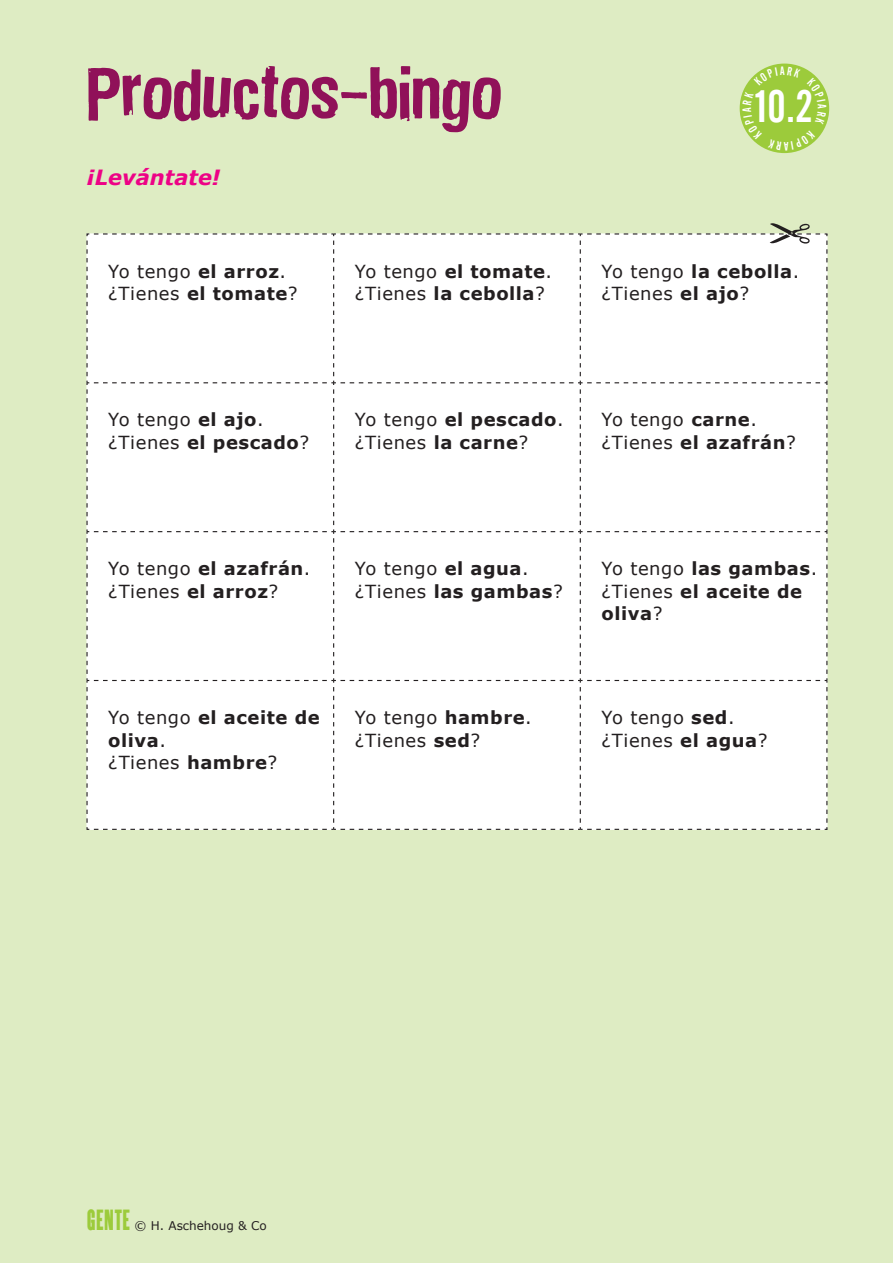
<style>
.page{position:relative;width:893px;height:1263px;background:#deecc3}
.page>*{position:absolute;margin:0;border:0;box-sizing:border-box;transform-origin:0 0}
.t1{font:69px "Dirtyhouse";letter-spacing:-.01em;color:#901159}
.t2{font:45px "Alternate Gothic No 2 BT";color:#fff}
.t3{font:italic 700 21px "Verdana";color:#ed0286}
.t4{font:18px/22.5px "Verdana";letter-spacing:.03em;color:#231f20}
.t5{font:700 18px/22.5px "Verdana";letter-spacing:.03em;color:#231f20}
.t6{font:12px "Verdana";color:#231f20}
.s1{font-weight:700}
.s2{font-weight:400}
.s3{font-family:"Elliot One";font-size:25.5px;color:#9ccb3b}
</style>
<div class="page">
<div style="left:740px;top:64px;width:89px;height:89px;background:#9ccb3b;border-radius:50%"></div>
<div style="left:86px;top:223px;width:742px;height:607px;background:#fff"></div>
<svg style="left:754px;top:66px;width:47px;height:10px"></svg>
<svg style="left:817px;top:78px;width:9px;height:14px"></svg>
<svg style="left:801px;top:141px;width:14px;height:9px"></svg>
<svg style="left:743px;top:125px;width:9px;height:14px"></svg>
<h1 class="t1" style="left:86px;top:44px;width:417px">Productos-bingo</h1>
<p class="t3" style="left:86px;top:163px;width:135px">¡Levántate!</p>
<h2 class="t2" style="left:756px;top:81px;width:59px">10.2</h2>
<p class="t4" style="left:108px;top:259px;width:191px">Yo tengo <span class="s1">el arroz</span>. ¿Tienes <span class="s1">el tomate</span>?</p>
<p class="t5" style="left:355px;top:259px;width:199px"><span class="s2">Yo tengo</span> el tomate<span class="s2">. ¿Tienes</span> la cebolla<span class="s2">?</span></p>
<p class="t4" style="left:602px;top:259px;width:199px">Yo tengo <span class="s1">la cebolla</span>. ¿Tienes <span class="s1">el ajo</span>?</p>
<p class="t4" style="left:108px;top:408px;width:202px">Yo tengo <span class="s1">el ajo</span>. ¿Tienes <span class="s1">el pescado</span>?</p>
<p class="t4" style="left:355px;top:408px;width:210px">Yo tengo <span class="s1">el pescado</span>. ¿Tienes <span class="s1">la carne</span>?</p>
<p class="t4" style="left:602px;top:408px;width:196px">Yo tengo <span class="s1">carne</span>. ¿Tienes <span class="s1">el azafrán</span>?</p>
<p class="t4" style="left:108px;top:557px;width:204px">Yo tengo <span class="s1">el azafrán</span>. ¿Tienes <span class="s1">el arroz</span>?</p>
<p class="t4" style="left:355px;top:557px;width:209px">Yo tengo <span class="s1">el agua</span>. ¿Tienes <span class="s1">las gambas</span>?</p>
<p class="t5" style="left:602px;top:557px;width:217px"><span class="s2">Yo tengo</span> las gambas<span class="s2">. ¿Tienes</span> el aceite de oliva<span class="s2">?</span></p>
<p class="t5" style="left:108px;top:706px;width:213px"><span class="s2">Yo tengo</span> el aceite de oliva<span class="s2">.<br>¿Tienes</span> hambre<span class="s2">?</span></p>
<p class="t4" style="left:355px;top:706px;width:178px">Yo tengo <span class="s1">hambre</span>. ¿Tienes <span class="s1">sed</span>?</p>
<p class="t4" style="left:602px;top:706px;width:168px">Yo tengo <span class="s1">sed</span>. ¿Tienes <span class="s1">el agua</span>?</p>
<p class="t6" style="left:86px;top:1218px;width:182px"><span class="s3">GENTE</span> © H. Aschehoug &amp; Co</p>
</div>
